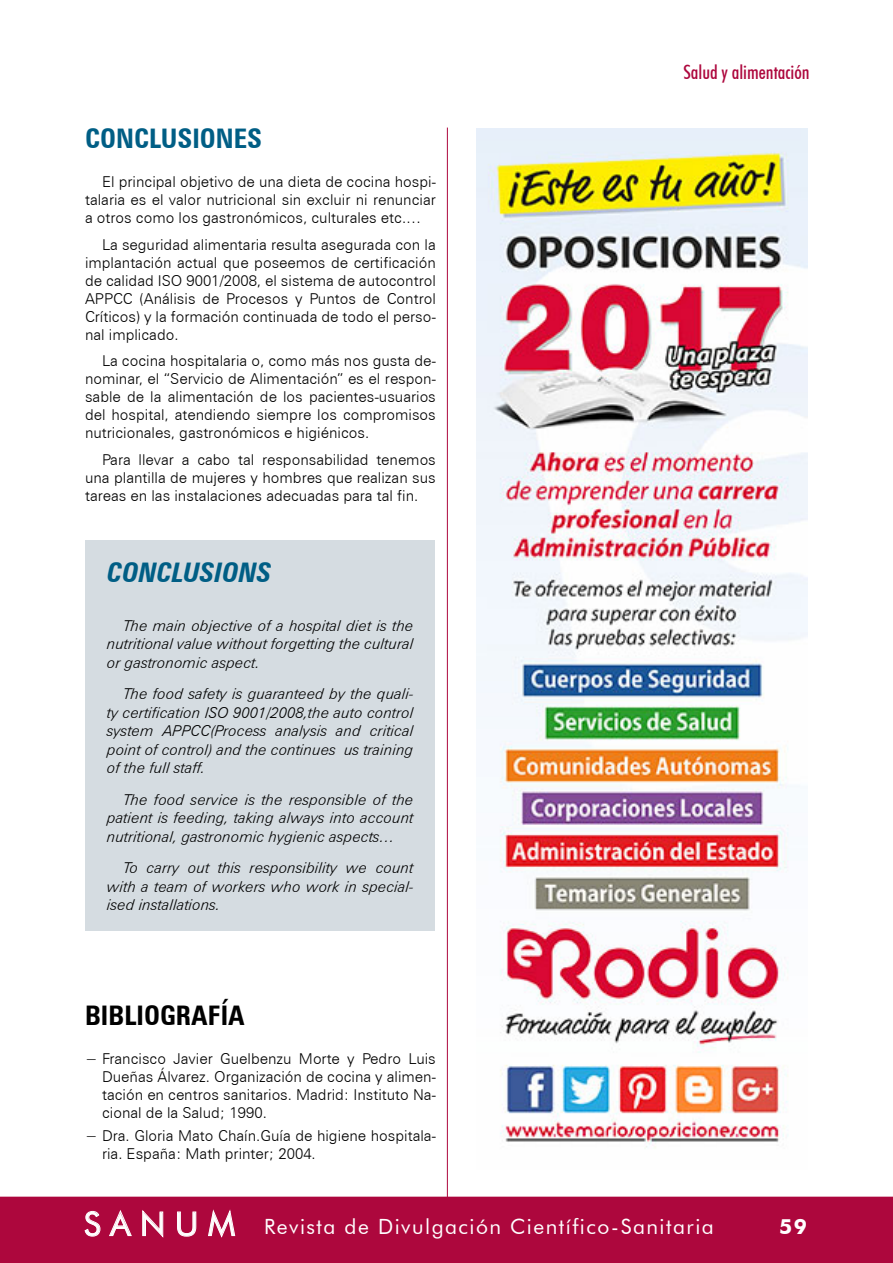
<style>
.page{position:relative;width:893px;height:1263px;background:#fff}
.page>*{position:absolute;margin:0;border:0;box-sizing:border-box;transform-origin:0 0}
.t1{font:700 condensed 27px "Zurich BT";color:#005e85}
.t2{font:700 condensed 27px "Zurich BT";color:#000}
.t3{font:italic 700 condensed 27px "Zurich BT";color:#005e85}
.t4{font:21px "Futura BT";letter-spacing:.07em;color:#fff}
.t5{font:700 21px "Futura BT";color:#fff}
.t6{font:500 condensed 19.5px "Futura BT";color:#ad073d}
.t7{font:300 15px/18px "Zurich BT";color:#000;text-align:justify}
.t8{font:italic 300 15px/18.6px "Zurich BT";color:#000;text-align:justify}
.s1{font-size:33px}
</style>
<div class="page">
<div style="left:0;top:1197px;width:893px;height:66px;background:#ad073d"></div>
<hr style="left:447px;top:128px;width:1px;height:1073px;background:#ad073d">
<div style="left:86px;top:541px;width:349px;height:390px;background:#d5dce1"></div>
<img style="left:476px;top:129px;width:332px;height:1019px">
<h1 class="t1" style="left:85px;top:122px;width:179px">CONCLUSIONES</h1>
<p class="t7" style="left:85px;top:173px;width:352px;text-indent:17px">El principal objetivo de una dieta de cocina hospi&shy;talaria es el valor nutricional sin excluir ni renunciar a otros como los gastronómicos, culturales etc.…</p>
<p class="t7" style="left:85px;top:235px;width:352px;text-indent:17px">La seguridad alimentaria resulta asegurada con la implantación actual que poseemos de certificación de calidad ISO 9001/2008, el sistema de autocontrol APPCC (Análisis de Procesos y Puntos de Control Críticos) y la formación continuada de todo el perso&shy;nal implicado.</p>
<p class="t7" style="left:85px;top:352px;width:352px;text-indent:17px">La cocina hospitalaria o, como más nos gusta de&shy;nominar, el “Servicio de Alimentación” es el respon&shy;sable de la alimentación de los pacientes-usuarios del hospital, atendiendo siempre los compromisos nutricionales, gastronómicos e higiénicos.</p>
<p class="t7" style="left:85px;top:450px;width:352px;text-indent:17px">Para llevar a cabo tal responsabilidad tenemos una plantilla de mujeres y hombres que realizan sus tareas en las instalaciones adecuadas para tal fin.</p>
<h1 class="t3" style="left:107px;top:556px;width:166px">CONCLUSIONS</h1>
<p class="t8" style="left:107px;top:616px;width:308px;text-indent:17px">The main objective of a hospital diet is the nutritional value without forgetting the cultural or gastronomic aspect.</p>
<p class="t8" style="left:107px;top:684px;width:308px;text-indent:17px">The food safety is guaranteed by the quali&shy;ty certification ISO 9001/2008,the auto control system APPCC(Process analysis and critical point of control) and the continues us training of the full staff.</p>
<p class="t8" style="left:107px;top:790px;width:308px;text-indent:17px">The food service is the responsible of the patient is feeding, taking always into account nutritional, gastronomic hygienic aspects…</p>
<p class="t8" style="left:107px;top:858px;width:308px;text-indent:17px">To carry out this responsibility we count with a team of workers who work in special&shy;ised installations.</p>
<h1 class="t2" style="left:85px;top:999px;width:161px">BIBLIOGRAFÍA</h1>
<p class="t7" style="left:102px;top:1050px;width:335px;text-indent:-17px">− Francisco Javier Guelbenzu Morte y Pedro Luis Dueñas Álvarez. Organización de cocina y alimen&shy;tación en centros sanitarios. Madrid: Instituto Na&shy;cional de la Salud; 1990.</p>
<p class="t7" style="left:102px;top:1126px;width:335px;text-indent:-17px">− Dra. Gloria Mato Chaín.Guía de higiene hospitala&shy;ria. España: Math printer; 2004.</p>
<h3 class="t6" style="left:683px;top:60px;width:128px">Salud y alimentación</h3>
<h2 class="t4" style="left:84px;top:1214px;width:631px"><span class="s1">S A N U M</span> Revista de Divulgación Científico-Sanitaria</h2>
<h2 class="t5" style="left:779px;top:1214px;width:29px">59</h2>
</div>
